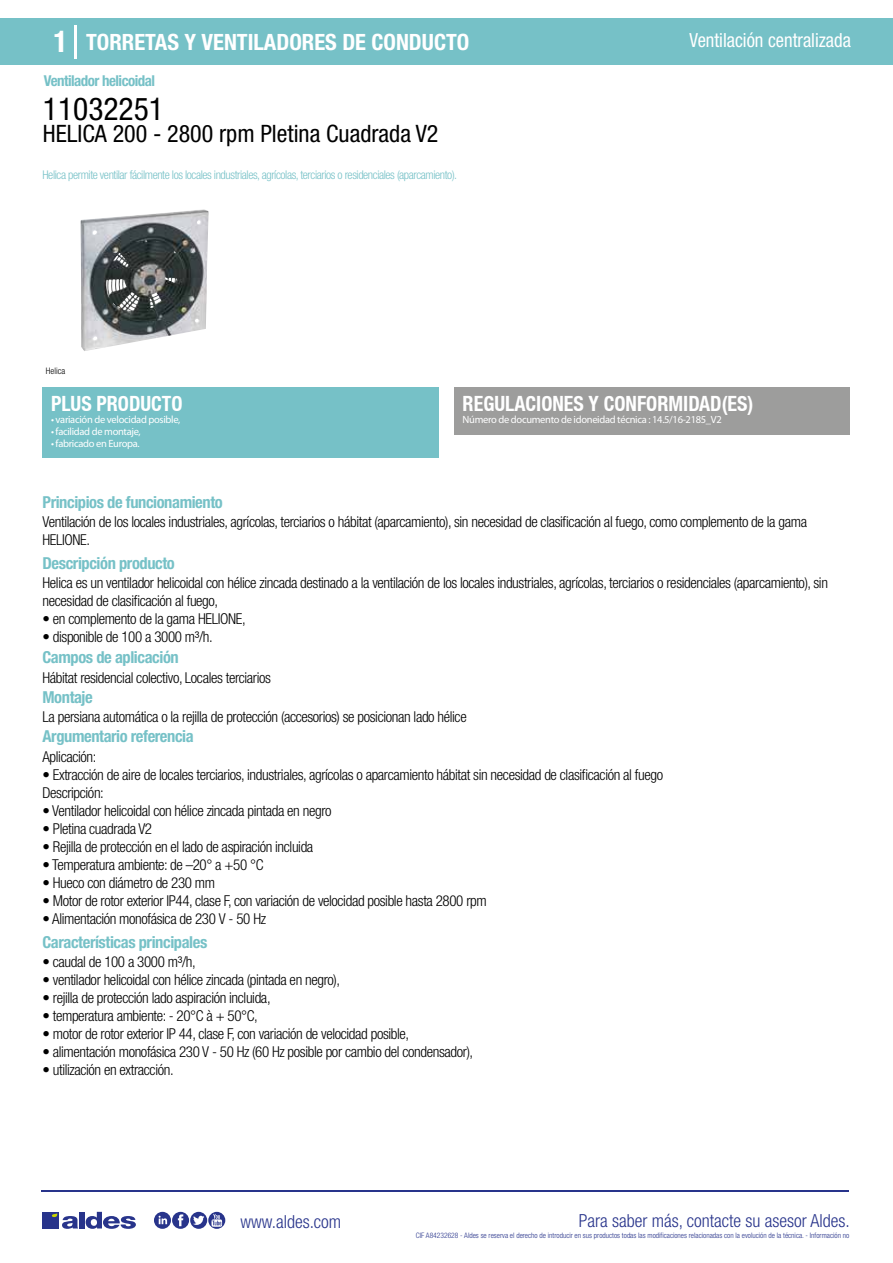
<style>
.page{position:relative;width:893px;height:1263px;background:#fff}
.page>*{position:absolute;margin:0;border:0;box-sizing:border-box;transform-origin:0 0}
.t1{font:condensed 31.5px "Helvetica Neue LT Std";color:#000}
.t2{font:condensed 24px "Helvetica Neue LT Std";color:#000}
.t3{font:700 condensed 22.5px "Helvetica Neue LT Std";color:#fff}
.t4{font:700 condensed 21px "Helvetica Neue";color:#fff;scale:.95 1}
.t5{font:condensed 19.5px "Helvetica Neue LT Std";color:#fff;scale:.95 1}
.t6{font:300 condensed 18px "Helvetica Neue";color:#28348b}
.t7{font:700 condensed 16.5px "Helvetica Neue LT Std";letter-spacing:-.025em;color:#76c1c7}
.t8{font:300 condensed 15px/18px "Helvetica Neue LT Std";letter-spacing:-.025em;color:#000}
.t9{font:700 condensed 15px "Helvetica Neue LT Std";letter-spacing:-.035em;color:#76c1c7}
.t10{font:300 condensed 12px "Helvetica Neue LT Std";letter-spacing:-.035em;color:#76c1c7}
.t11{font:10.5px "Myriad Pro";letter-spacing:-.03em;color:#fff}
.t12{font:300 condensed 9px "Helvetica Neue";color:#000}
.t13{font:300 condensed 7.5px "Helvetica Neue";color:#28348b}
.s1{font-size:30px}
</style>
<div class="page">
<div style="left:0;top:18px;width:893px;height:46px;background:#76c1c7"></div>
<div style="left:454px;top:387px;width:396px;height:48px;background:#9d9d9c"></div>
<div style="left:43px;top:387px;width:396px;height:70px;background:#76c1c7"></div>
<hr style="left:74px;top:25px;width:2px;height:33px;background:#fff">
<svg style="left:80px;top:209px;width:129px;height:142px;background:#898d8e"></svg>
<hr style="left:41px;top:1190px;width:808px;height:1px;background:#28348b">
<svg style="left:154px;top:1212px;width:71px;height:17px"></svg>
<div style="left:42px;top:1212px;width:17px;height:16px;background:#28348b"></div>
<div style="left:79px;top:1212px;width:5px;height:16px;background:#28348b"></div>
<svg style="left:86px;top:1212px;width:50px;height:17px"></svg>
<svg style="left:52px;top:1213px;width:26px;height:16px"></svg>
<h3 class="t3" style="left:54px;top:28px;width:417px"><span class="s1">1</span> TORRETAS Y VENTILADORES DE CONDUCTO</h3>
<h3 class="t5" style="left:689px;top:29px;width:172px">Ventilación centralizada</h3>
<p class="t9" style="left:44px;top:71px;width:113px">Ventilador helicoidal</p>
<h1 class="t1" style="left:43px;top:91px;width:122px">11032251</h1>
<h2 class="t2" style="left:43px;top:120px;width:397px">HELICA 200 - 2800 rpm Pletina Cuadrada V2</h2>
<p class="t10" style="left:43px;top:167px;width:416px">Helica permite ventilar fácilmente los locales industriales, agrícolas, terciarios o residenciales (aparcamiento).</p>
<p class="t12" style="left:46px;top:365px;width:21px">Helica</p>
<h3 class="t4" style="left:51px;top:391px;width:140px">PLUS PRODUCTO</h3>
<p class="t11" style="left:51px;top:413px;width:131px">• variación de velocidad posible,</p>
<p class="t11" style="left:51px;top:425px;width:91px">• facilidad de montaje,</p>
<p class="t11" style="left:51px;top:437px;width:90px">• fabricado en Europa.</p>
<p class="t7" style="left:43px;top:492px;width:182px">Principios de funcionamiento</p>
<h3 class="t4" style="left:463px;top:391px;width:308px">REGULACIONES Y CONFORMIDAD(ES)</h3>
<p class="t11" style="left:463px;top:413px;width:261px">Número de documento de idoneidad técnica : 14.5/16-2185_V2</p>
<p class="t8" style="left:43px;top:513px;width:766px">Ventilación de los locales industriales, agrícolas, terciarios o hábitat (aparcamiento), sin necesidad de clasificación al fuego, como complemento de la gama<br>HELIONE.</p>
<p class="t8" style="left:43px;top:573px;width:787px">Helica es un ventilador helicoidal con hélice zincada destinado a la ventilación de los locales industriales, agrícolas, terciarios o residenciales (aparcamiento), sin necesidad de clasificación al fuego,</p>
<p class="t8" style="left:43px;top:609px;width:205px">• en complemento de la gama HELIONE,</p>
<p class="t8" style="left:43px;top:627px;width:172px">• disponible de 100 a 3000 m³/h.</p>
<p class="t8" style="left:43px;top:668px;width:230px">Hábitat residencial colectivo, Locales terciarios</p>
<p class="t8" style="left:43px;top:708px;width:426px">La persiana automática o la rejilla de protección (accesorios) se posicionan lado hélice</p>
<p class="t7" style="left:43px;top:553px;width:134px">Descripción producto</p>
<p class="t7" style="left:43px;top:647px;width:138px">Campos de aplicación</p>
<p class="t7" style="left:43px;top:687px;width:52px">Montaje</p>
<p class="t7" style="left:43px;top:726px;width:153px">Argumentario referencia</p>
<p class="t8" style="left:43px;top:747px;width:55px">Aplicación:</p>
<p class="t8" style="left:43px;top:765px;width:622px">• Extracción de aire de locales terciarios, industriales, agrícolas o aparcamiento hábitat sin necesidad de clasificación al fuego<br>Descripción:</p>
<p class="t8" style="left:43px;top:801px;width:291px">• Ventilador helicoidal con hélice zincada pintada en negro</p>
<p class="t8" style="left:43px;top:819px;width:111px">• Pletina cuadrada V2</p>
<p class="t8" style="left:43px;top:837px;width:272px">• Rejilla de protección en el lado de aspiración incluida</p>
<p class="t8" style="left:43px;top:855px;width:222px">• Temperatura ambiente: de –20° a +50 °C</p>
<p class="t8" style="left:43px;top:873px;width:174px">• Hueco con diámetro de 230 mm</p>
<p class="t8" style="left:43px;top:891px;width:446px">• Motor de rotor exterior IP44, clase F, con variación de velocidad posible hasta 2800 rpm</p>
<p class="t8" style="left:43px;top:909px;width:225px">• Alimentación monofásica de 230 V - 50 Hz</p>
<p class="t7" style="left:43px;top:932px;width:166px">Características principales</p>
<p class="t8" style="left:43px;top:952px;width:155px">• caudal de 100 a 3000 m³/h,</p>
<p class="t8" style="left:43px;top:970px;width:299px">• ventilador helicoidal con hélice zincada (pintada en negro),</p>
<p class="t8" style="left:43px;top:988px;width:230px">• rejilla de protección lado aspiración incluida,</p>
<p class="t8" style="left:43px;top:1006px;width:217px">• temperatura ambiente: - 20°C à + 50°C,</p>
<p class="t8" style="left:43px;top:1024px;width:368px">• motor de rotor exterior IP 44, clase F, con variación de velocidad posible,</p>
<p class="t8" style="left:43px;top:1042px;width:432px">• alimentación monofásica 230 V - 50 Hz (60 Hz posible por cambio del condensador),</p>
<p class="t8" style="left:43px;top:1060px;width:133px">• utilización en extracción.</p>
<p class="t6" style="left:240px;top:1211px;width:102px">www.aldes.com</p>
<p class="t6" style="left:579px;top:1211px;width:272px">Para saber más, contacte su asesor Aldes.</p>
<p class="t13" style="left:416px;top:1230px;width:435px">CIF A84232628 - Aldes se reserva el derecho de introducir en sus productos todas las modificaciones relacionadas con la evolución de la técnica. - Información no</p>
</div>
